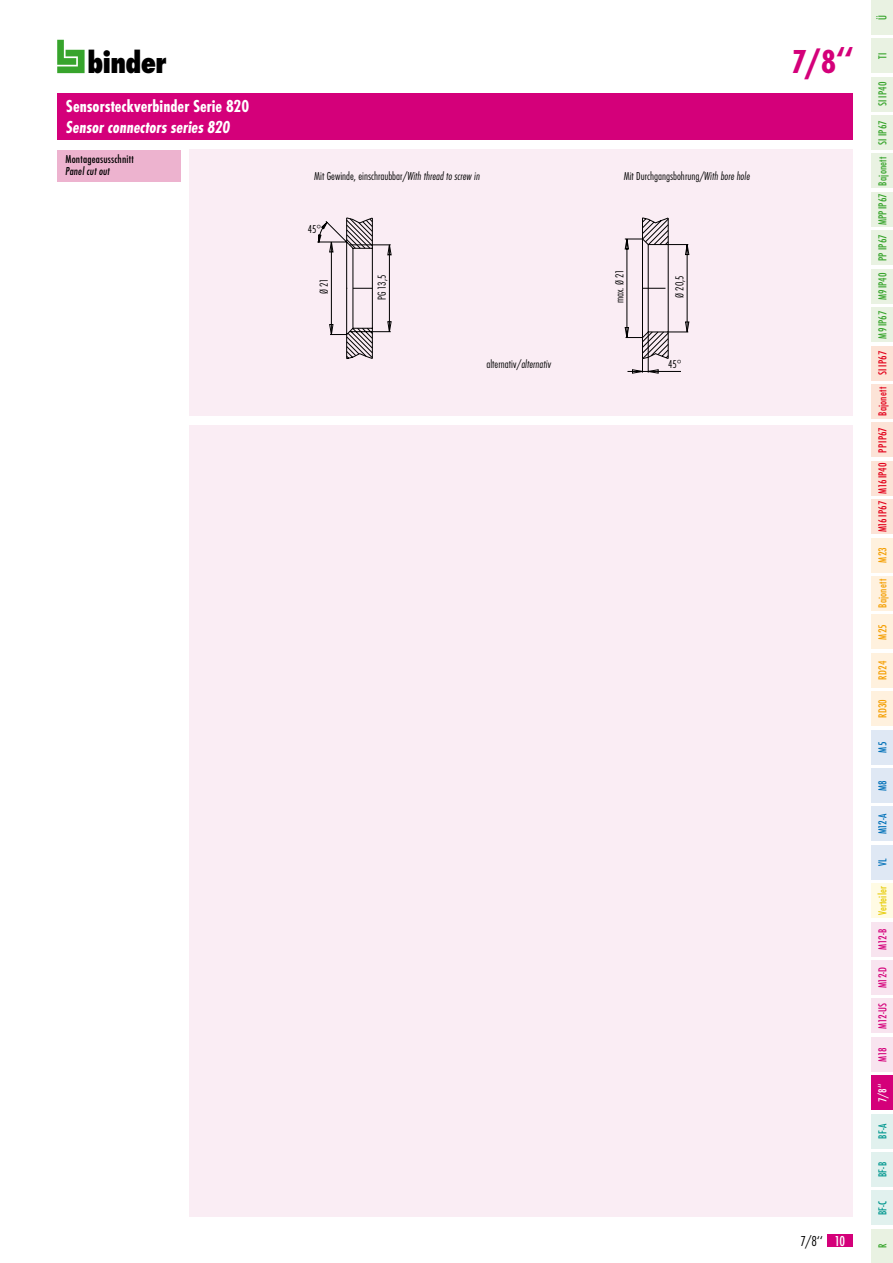
<style>
.page{position:relative;width:893px;height:1263px;background:#fff}
.page>*{position:absolute;margin:0;border:0;box-sizing:border-box;transform-origin:0 0}
.t1{font:700 condensed 34.5px "Futura T";color:#d4007a}
.t2{font:800 condensed 32.1px "Futura T";letter-spacing:-.02em;color:#000}
.t3{font:700 condensed 18px "Futura T";color:#fff}
.t4{font:italic 700 condensed 18px "Futura T";color:#fff}
.t5{font:300 condensed 15px "Futura T";color:#000}
.t6{font:300 condensed 12px "Futura T";color:#000}
.t7{font:500 condensed 12px "Futura T";letter-spacing:.015em;color:#37a42c}
.t8{font:500 condensed 12px "Futura T";letter-spacing:.01em;color:#e2001a}
.t9{font:500 condensed 12px "Futura T";letter-spacing:.01em;color:#f49e00}
.t10{font:500 condensed 12px "Futura T";letter-spacing:.015em;color:#000}
.t11{font:500 condensed 12px "Futura T";letter-spacing:-.025em;color:#d4007a}
.t12{font:500 condensed 12px "Futura T";letter-spacing:.015em;color:#e6cb00}
.t13{font:500 condensed 12px "Futura T";color:#00978f}
.t14{font:500 condensed 12px "Futura T";letter-spacing:.015em;color:#0070b8}
.t15{font:italic 500 condensed 12px "Futura T";letter-spacing:.01em;color:#000}
.t16{font:500 condensed 12px "Futura T";color:#fff}
.s1{font-style:italic}
.s2{font-weight:500;color:#fff}
.s3{color:#f49e00}
.s4{color:#d4007a}
</style>
<div class="page">
<svg style="left:57px;top:40px;width:28px;height:33px"></svg>
<div style="left:827px;top:1234px;width:25px;height:13px;background:#d4007a"></div>
<div style="left:872px;top:39px;width:21px;height:34px;background:#e9f2e2"></div>
<div style="left:872px;top:0;width:21px;height:34px;background:#e9f2e2"></div>
<div style="left:872px;top:77px;width:21px;height:34px;background:#e9f2e2"></div>
<div style="left:872px;top:116px;width:21px;height:34px;background:#e9f2e2"></div>
<div style="left:872px;top:154px;width:21px;height:34px;background:#e9f2e2"></div>
<div style="left:872px;top:192px;width:21px;height:34px;background:#e9f2e2"></div>
<div style="left:872px;top:231px;width:21px;height:34px;background:#e9f2e2"></div>
<div style="left:872px;top:269px;width:21px;height:34px;background:#e9f2e2"></div>
<div style="left:872px;top:308px;width:21px;height:34px;background:#e9f2e2"></div>
<div style="left:872px;top:346px;width:21px;height:34px;background:#fce3d7"></div>
<div style="left:872px;top:384px;width:21px;height:34px;background:#fce3d7"></div>
<div style="left:872px;top:423px;width:21px;height:34px;background:#fce3d7"></div>
<div style="left:872px;top:461px;width:21px;height:34px;background:#fce3d7"></div>
<div style="left:872px;top:500px;width:21px;height:34px;background:#fce3d7"></div>
<div style="left:872px;top:538px;width:21px;height:34px;background:#fff1de"></div>
<div style="left:872px;top:576px;width:21px;height:34px;background:#fff1de"></div>
<div style="left:872px;top:615px;width:21px;height:34px;background:#fff1de"></div>
<div style="left:872px;top:653px;width:21px;height:34px;background:#fff1de"></div>
<div style="left:872px;top:692px;width:21px;height:34px;background:#fff1de"></div>
<div style="left:872px;top:730px;width:21px;height:34px;background:#dfe8f4"></div>
<div style="left:872px;top:768px;width:21px;height:34px;background:#dfe8f4"></div>
<div style="left:872px;top:807px;width:21px;height:34px;background:#dfe8f4"></div>
<div style="left:872px;top:845px;width:21px;height:34px;background:#dfe8f4"></div>
<div style="left:872px;top:884px;width:21px;height:34px;background:#fffbe4"></div>
<div style="left:872px;top:922px;width:21px;height:34px;background:#f8e4ef"></div>
<div style="left:872px;top:960px;width:21px;height:34px;background:#f8e4ef"></div>
<div style="left:872px;top:999px;width:21px;height:34px;background:#f8e4ef"></div>
<div style="left:872px;top:1037px;width:21px;height:34px;background:#f8e4ef"></div>
<div style="left:872px;top:1076px;width:21px;height:34px;background:#d4007a"></div>
<div style="left:872px;top:1114px;width:21px;height:34px;background:#e1f1ee"></div>
<div style="left:872px;top:1152px;width:21px;height:34px;background:#e1f1ee"></div>
<div style="left:872px;top:1191px;width:21px;height:34px;background:#e1f1ee"></div>
<div style="left:872px;top:1229px;width:21px;height:34px;background:#e9f2e2"></div>
<div style="left:57px;top:94px;width:796px;height:46px;background:#d4007a"></div>
<div style="left:189px;top:149px;width:664px;height:267px;background:#faedf4"></div>
<div style="left:57px;top:150px;width:124px;height:32px;background:#edb3cf"></div>
<div style="left:189px;top:425px;width:664px;height:791px;background:#faedf4"></div>
<svg style="left:317px;top:217px;width:74px;height:142px"></svg>
<svg style="left:625px;top:217px;width:64px;height:156px"></svg>
<h2 class="t2" style="left:88px;top:44px;width:80px">binder</h2>
<h3 class="t3" style="left:66px;top:96px;width:185px">Sensorsteckverbinder Serie 820</h3>
<h3 class="t4" style="left:66px;top:117px;width:166px">Sensor connectors series 820</h3>
<p class="t10" style="left:65px;top:152px;width:70px">Montageasusschnitt</p>
<p class="t15" style="left:65px;top:164px;width:46px">Panel cut out</p>
<p class="t6" style="left:314px;top:169px;width:167px">Mit Gewinde, einschraubbar/<span class="s1">With thread to screw in</span></p>
<p class="t6" style="left:624px;top:169px;width:128px">Mit Durchgangsbohrung/<span class="s1">With bore hole</span></p>
<p class="t6" style="left:308px;top:222px;width:10px">45</p>
<p class="t6" style="left:317px;top:294px;width:17px;rotate:-90deg">Ø 21</p>
<p class="t6" style="left:375px;top:300px;width:27px;rotate:-90deg">PG 13,5</p>
<p class="t6" style="left:612px;top:303px;width:35px;rotate:-90deg">max. Ø 21</p>
<p class="t6" style="left:672px;top:298px;width:24px;rotate:-90deg">Ø 20,5</p>
<p class="t6" style="left:486px;top:357px;width:66px">alternativ/<span class="s1">alternativ</span></p>
<p class="t6" style="left:668px;top:357px;width:10px">45</p>
<h1 class="t1" style="left:792px;top:41px;width:63px">7/8‘‘</h1>
<p class="t5" style="left:800px;top:1232px;width:46px">7/8‘‘ <span class="s2">10</span></p>
<p class="t7" style="left:875px;top:20px;width:6px;rotate:-90deg">Ü</p>
<p class="t7" style="left:875px;top:59px;width:8px;rotate:-90deg">TI</p>
<p class="t7" style="left:875px;top:106px;width:26px;rotate:-90deg">SI IP40</p>
<p class="t7" style="left:875px;top:225px;width:107px;rotate:-90deg">MPPIP67 Bajonett SI IP67</p>
<p class="t7" style="left:875px;top:261px;width:28px;rotate:-90deg">PP IP67</p>
<p class="t7" style="left:875px;top:300px;width:29px;rotate:-90deg">M9IP40</p>
<p class="t7" style="left:875px;top:338px;width:29px;rotate:-90deg">M9IP67</p>
<p class="t8" style="left:875px;top:375px;width:26px;rotate:-90deg">SI IP67</p>
<p class="t8" style="left:875px;top:416px;width:30px;rotate:-90deg">Bajonett</p>
<p class="t8" style="left:875px;top:453px;width:27px;rotate:-90deg">PPIP67</p>
<p class="t8" style="left:875px;top:494px;width:33px;rotate:-90deg">M16IP40</p>
<p class="t8" style="left:875px;top:563px;width:63px;rotate:-90deg"><span class="s3">M23</span> M16IP67</p>
<p class="t9" style="left:875px;top:608px;width:30px;rotate:-90deg">Bajonett</p>
<p class="t9" style="left:875px;top:640px;width:17px;rotate:-90deg">M25</p>
<p class="t9" style="left:875px;top:680px;width:20px;rotate:-90deg">RD24</p>
<p class="t9" style="left:875px;top:718px;width:20px;rotate:-90deg">RD30</p>
<p class="t14" style="left:875px;top:752px;width:12px;rotate:-90deg">M5</p>
<p class="t14" style="left:875px;top:791px;width:12px;rotate:-90deg">M8</p>
<p class="t14" style="left:875px;top:834px;width:23px;rotate:-90deg">M12-A</p>
<p class="t14" style="left:875px;top:866px;width:9px;rotate:-90deg">VL</p>
<p class="t12" style="left:875px;top:950px;width:65px;rotate:-90deg"><span class="s4">M12-B</span> Verteiler</p>
<p class="t11" style="left:875px;top:988px;width:23px;rotate:-90deg">M12-D</p>
<p class="t11" style="left:875px;top:1029px;width:27px;rotate:-90deg">M12-US</p>
<p class="t11" style="left:875px;top:1061px;width:16px;rotate:-90deg">M18</p>
<p class="t16" style="left:875px;top:1102px;width:20px;rotate:-90deg">7/8‘‘</p>
<p class="t13" style="left:875px;top:1139px;width:17px;rotate:-90deg">BF-A</p>
<p class="t13" style="left:875px;top:1177px;width:17px;rotate:-90deg">BF-B</p>
<p class="t13" style="left:875px;top:1215px;width:16px;rotate:-90deg">BF-C</p>
<p class="t7" style="left:875px;top:1248px;width:6px;rotate:-90deg">R</p>
</div>
